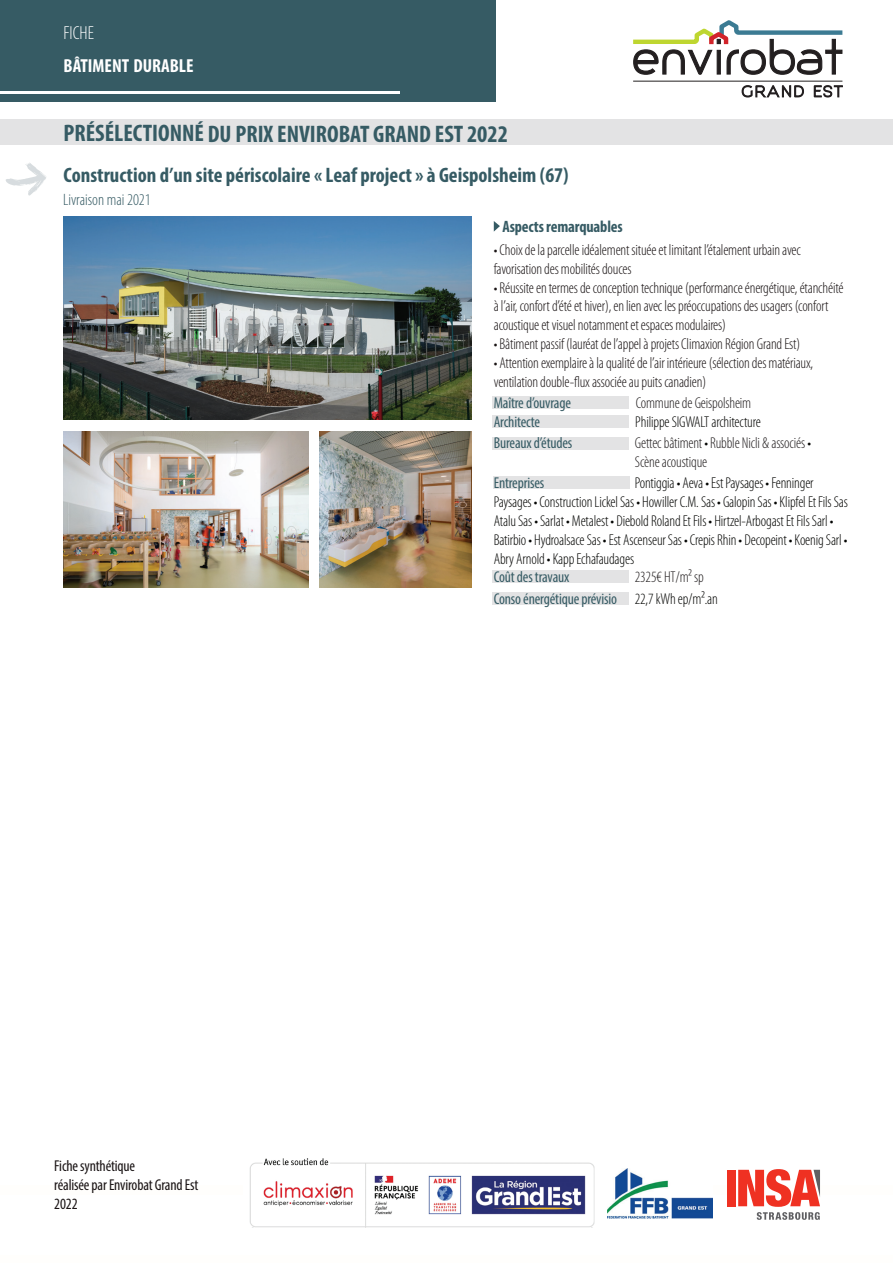
<style>
.page{position:relative;width:893px;height:1263px;background:#fff}
.page>*{position:absolute;margin:0;border:0;box-sizing:border-box;transform-origin:0 0}
.t1{font:700 condensed 24px "Myriad Pro";color:#365b64}
.t2{font:700 condensed 21px "Myriad Pro";color:#365b64}
.t3{font:700 condensed 18.9px "Myriad Pro";color:#fff}
.t4{font:300 condensed 18.9px "Myriad Pro";color:#fff}
.t5{font:700 condensed 16.5px "Myriad Pro";letter-spacing:-.01em;color:#365b64}
.t6{font:300 condensed 16.5px "Myriad Pro";color:#365b64}
.t7{font:300 condensed 15.75px/18.9px "Myriad Pro";letter-spacing:-.01em;color:#1a1415}
.t8{font:300 condensed 15.75px/18.9px "Myriad Pro";letter-spacing:-.01em;color:#040503}
.t9{font:condensed 15.75px/21px "Myriad Pro";letter-spacing:-.01em;color:#365b64}
.t10{font:300 condensed 15.75px/18.9px "Myriad Pro";letter-spacing:-.01em;color:#231f20}
.t11{font:condensed 15.75px/18.9px "Myriad Pro";letter-spacing:-.01em;color:#1a1415}
.s1{color:#040503}
.s2{font-weight:300;color:#231f20}
.s3{font-weight:300;color:#040503}
</style>
<div class="page">
<div style="left:492px;top:415px;width:136px;height:13px;background:#e3e3e4"></div>
<div style="left:493px;top:570px;width:136px;height:13px;background:#e3e3e4"></div>
<div style="left:492px;top:437px;width:136px;height:12px;background:#e3e3e4"></div>
<div style="left:493px;top:396px;width:136px;height:13px;background:#e3e3e4"></div>
<div style="left:493px;top:592px;width:136px;height:13px;background:#e3e3e4"></div>
<div style="left:494px;top:476px;width:136px;height:13px;background:#e3e3e4"></div>
<img style="left:320px;top:431px;width:152px;height:156px">
<div style="left:0;top:0;width:495px;height:102px;background:#365b64"></div>
<svg style="left:6px;top:163px;width:40px;height:33px"></svg>
<img style="left:64px;top:217px;width:408px;height:203px">
<img style="left:64px;top:431px;width:245px;height:156px">
<hr style="left:0;top:92px;width:399px;height:2px;background:#fff">
<svg style="left:494px;top:221px;width:6px;height:11px"></svg>
<svg style="left:742px;top:85px;width:100px;height:12px"></svg>
<hr style="left:633px;top:81px;width:209px;height:1px;background:#231f20">
<svg style="left:633px;top:20px;width:210px;height:55px"></svg>
<img style="left:249px;top:1158px;width:391px;height:70px">
<img style="left:608px;top:1169px;width:104px;height:49px">
<div style="left:728px;top:1170px;width:8px;height:36px;background:#ef3122"></div>
<svg style="left:738px;top:1169px;width:82px;height:51px"></svg>
<div style="left:0;top:120px;width:893px;height:25px;background:#e3e3e4"></div>
<p class="t4" style="left:64px;top:23px;width:32px">fiche</p>
<p class="t3" style="left:64px;top:53px;width:131px">BÂTIMENT DURABLE</p>
<h1 class="t1" style="left:64px;top:119px;width:446px">PRÉSÉLECTIONNÉ DU PRIX ENVIROBAT GRAND EST 2022</h1>
<h2 class="t2" style="left:64px;top:162px;width:507px">Construction d’un site périscolaire « Leaf project » à Geispolsheim (67)</h2>
<p class="t6" style="left:63px;top:191px;width:89px">Livraison mai 2021</p>
<p class="t11" style="left:54px;top:1156px;width:146px">Fiche synthétique<br>réalisée par Envirobat Grand Est<br>2022</p>
<p class="t5" style="left:502px;top:216px;width:122px">Aspects remarquables</p>
<p class="t7" style="left:494px;top:240px;width:309px">• Choix de la parcelle idéalement située et limitant l’étalement urbain avec favorisation des mobilités douces</p>
<p class="t7" style="left:494px;top:278px;width:351px">• Réussite en termes de conception technique (performance énergétique, étanchéité à l’air, confort d’été et hiver), en lien avec les préoccupations des usagers (confort acoustique et visuel notamment et espaces modulaires)</p>
<p class="t7" style="left:494px;top:335px;width:308px">• Bâtiment passif (lauréat de l’appel à projets Climaxion Région Grand Est)</p>
<p class="t7" style="left:494px;top:354px;width:321px">• Attention exemplaire à la qualité de l’air intérieure (sélection des matériaux, ventilation double-flux associée au puits canadien)</p>
<p class="t9" style="left:494px;top:392px;width:79px">Maître d’ouvrage</p>
<p class="t10" style="left:636px;top:394px;width:117px">Commune de Geispolsheim</p>
<p class="t9" style="left:494px;top:411px;width:48px">Architecte</p>
<p class="t8" style="left:635px;top:413px;width:127px">Philippe SIGWALT architecture</p>
<p class="t9" style="left:494px;top:432px;width:80px">Bureaux d’études</p>
<p class="t10" style="left:635px;top:434px;width:178px">Gettec bâtiment <span class="s1">•</span> Rubble Nicli &amp; associés <span class="s1">•<br></span>Scène acoustique</p>
<p class="t9" style="left:494px;top:472px;width:52px">Entreprises</p>
<p class="t8" style="left:494px;top:474px;width:356px;text-indent:141px">Pontiggia • Aeva • Est Paysages • Fenninger Paysages • Construction Lickel Sas • Howiller C.M. Sas • Galopin Sas • Klipfel Et Fils Sas Atalu Sas • Sarlat • Metalest • Diebold Roland Et Fils • Hirtzel-Arbogast Et Fils Sarl • Batirbio • Hydroalsace Sas • Est Ascenseur Sas • Crepis Rhin • Decopeint • Koenig Sarl • Abry Arnold • Kapp Echafaudages</p>
<p class="t9" style="left:494px;top:567px;width:77px">Coût des travaux</p>
<p class="t9" style="left:494px;top:567px;width:225px;text-indent:141px"><span class="s2">2325€ HT/m² sp<br></span>Conso énergétique prévisio <span class="s3">22,7 kWh ep/m².an</span></p>
</div>
